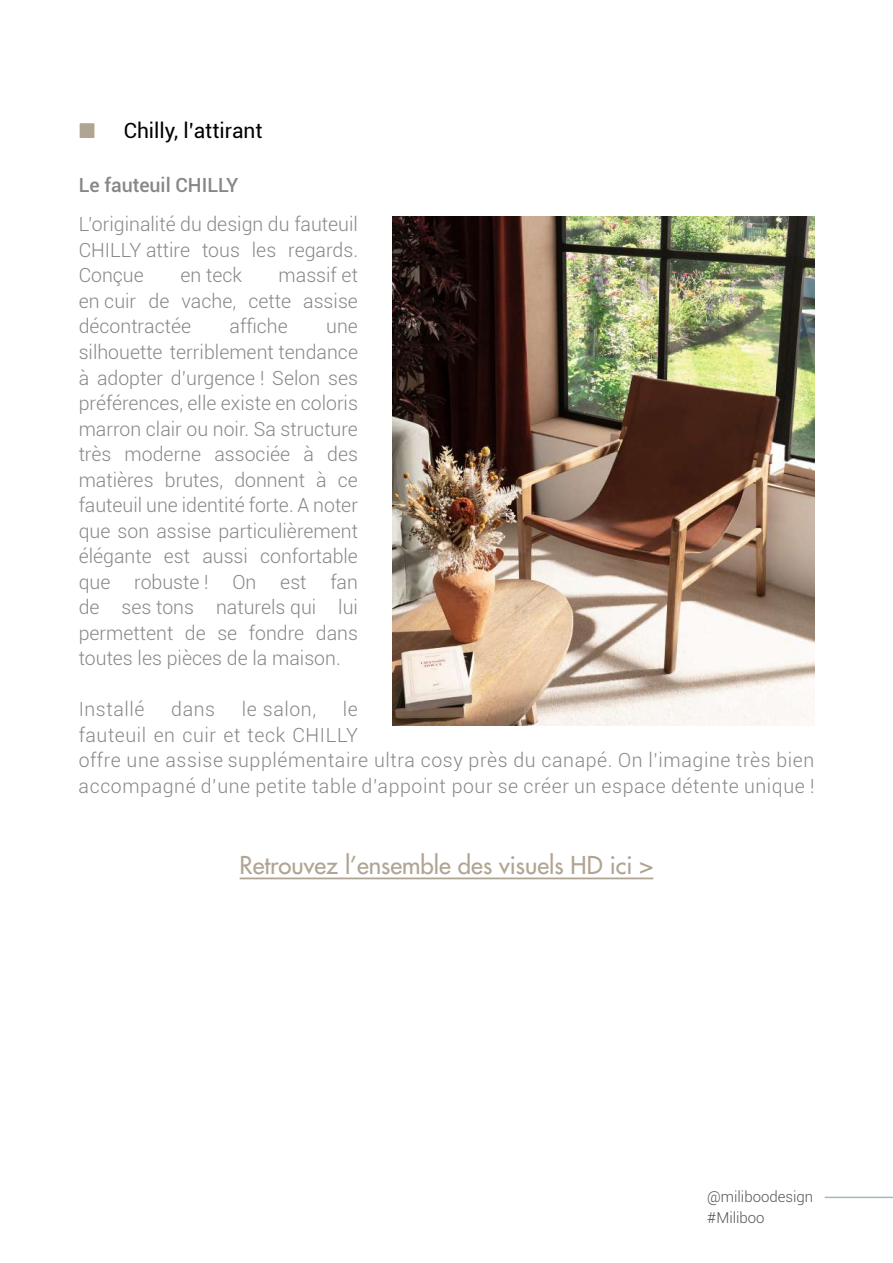
<style>
.page{position:relative;width:893px;height:1263px;background:#fff}
.page>*{position:absolute;margin:0;border:0;box-sizing:border-box;transform-origin:0 0}
.t1{font:24px "Futura LT";color:#b0a493}
.t2{font:21px "Roboto";color:#000}
.t3{font:21px "Guifxv 2 Transports";color:#b0a493}
.t4{font:300 19.5px/25.5px "Roboto";letter-spacing:.03em;color:#878787;text-align:justify}
.t5{font:500 19.5px "Roboto";color:#878787}
.t6{font:300 15px/21px "Roboto";color:#555454}
</style>
<div class="page">
<hr style="left:825px;top:1196px;width:68px;height:2px;background:#a5bab6">
<img style="left:392px;top:217px;width:422px;height:508px">
<hr style="left:240px;top:877px;width:413px;height:2px;background:#b0a493">
<p class="t3" style="left:79px;top:122px;width:18px">3</p>
<p class="t2" style="left:124px;top:116px;width:140px">Chilly, l’attirant</p>
<p class="t5" style="left:79px;top:172px;width:161px">Le fauteuil CHILLY</p>
<p class="t4" style="left:79px;top:211px;width:281px">L’originalité du design du fauteuil CHILLY attire tous les regards.<br>Conçue</p>
<p class="t4" style="left:79px;top:262px;width:281px;text-indent:200px">massif et en cuir de vache, cette assise décontractée</p>
<p class="t4" style="left:180px;top:262px;width:63px">en teck</p>
<p class="t4" style="left:230px;top:313px;width:60px">affiche</p>
<p class="t4" style="left:79px;top:313px;width:281px;text-indent:248px">une silhouette terriblement tendance à adopter d’urgence ! Selon ses préférences, elle existe en coloris marron clair ou noir. Sa structure très moderne associée à des matières brutes, donnent à ce fauteuil une identité forte. A noter que son assise particulièrement élégante est aussi confortable que robuste ! On est fan de ses tons naturels qui lui permettent de se fondre dans toutes les pièces de la maison.</p>
<p class="t4" style="left:79px;top:696px;width:67px">Installé</p>
<p class="t4" style="left:171px;top:696px;width:45px">dans</p>
<p class="t4" style="left:242px;top:696px;width:76px">le salon,</p>
<p class="t4" style="left:79px;top:696px;width:737px;text-align:left;text-indent:264px">le<br>fauteuil en cuir et teck CHILLY<br>offre une assise supplémentaire ultra cosy près du canapé. On l’imagine très bien accompagné d’une petite table d’appoint pour se créer un espace détente unique !</p>
<p class="t1" style="left:240px;top:849px;width:415px">Retrouvez l’ensemble des visuels HD ici &gt;</p>
<p class="t6" style="left:707px;top:1185px;width:108px">@miliboodesign #Miliboo</p>
</div>
